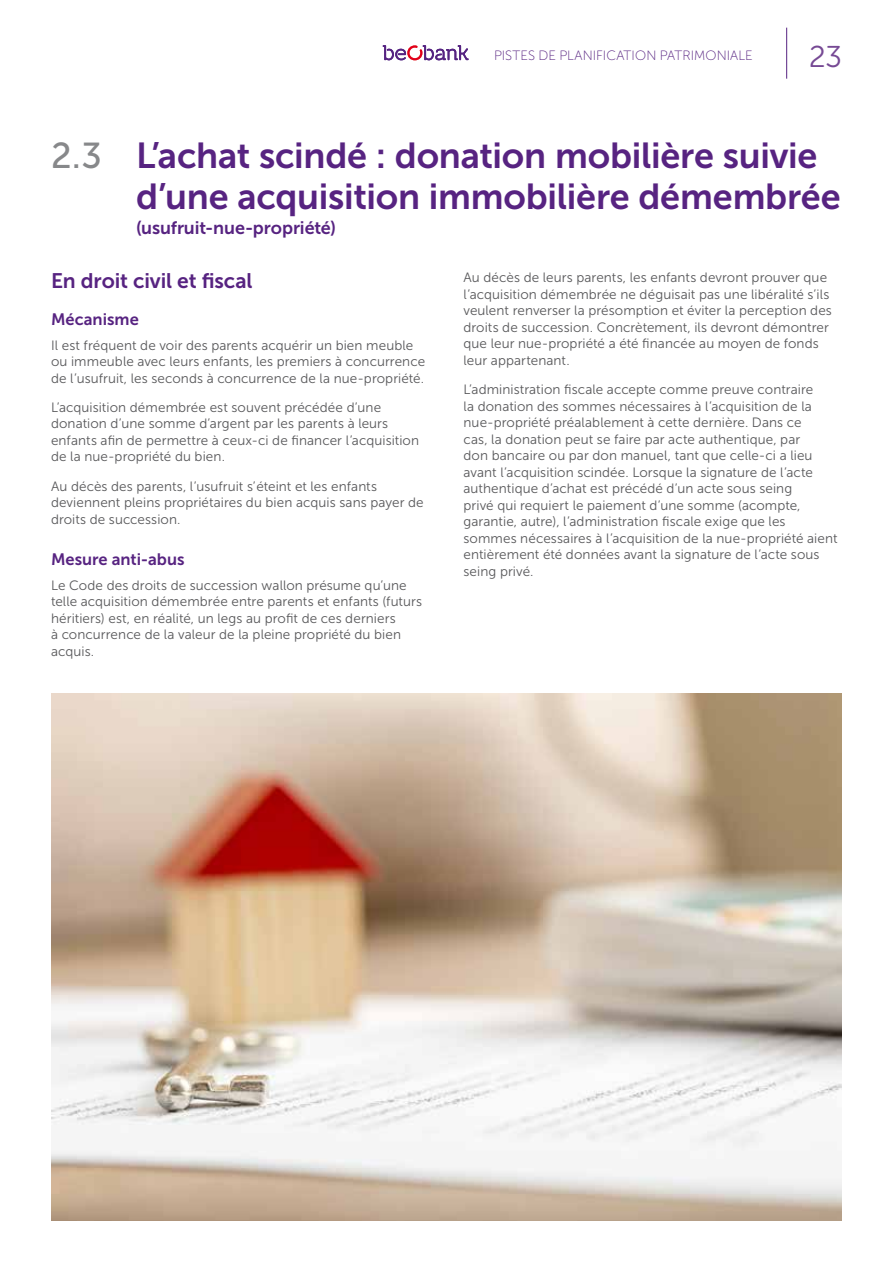
<style>
.page{position:relative;width:893px;height:1263px;background:#fff}
.page>*{position:absolute;margin:0;border:0;box-sizing:border-box;transform-origin:0 0}
.t1{font:36px/40.5px "Museo Sans 700";letter-spacing:-.005em;color:#572381}
.t2{font:30px "Museo Sans Rounded 300";color:#764994}
.t3{font:21px "Museo Sans 700";letter-spacing:-.005em;color:#572381}
.t4{font:18px "Museo Sans 700";letter-spacing:-.005em;color:#572381}
.t5{font:16.5px "Museo Sans 700";color:#572381}
.t6{font:13.5px/16.5px "Museo Sans 300";letter-spacing:.005em;color:#58585a}
.t7{font:13.5px "Museo Sans Rounded 100";letter-spacing:.01em;color:#572381}
.s1{font-family:"Museo Sans 500";color:#87888a}
</style>
<div class="page">
<hr style="left:786px;top:28px;width:1px;height:51px;background:#572381">
<svg style="left:383px;top:45px;width:86px;height:15px"></svg>
<img style="left:51px;top:693px;width:791px;height:527px">
<p class="t7" style="left:494px;top:49px;width:260px">PISTES DE PLANIFICATION PATRIMONIALE</p>
<h2 class="t2" style="left:809px;top:40px;width:34px">23</h2>
<h1 class="t1" style="left:136px;top:136px;width:706px;text-indent:-85px"><span class="s1">2.3</span> L’achat scindé : donation mobilière suivie d’une acquisition immobilière démembrée</h1>
<h3 class="t4" style="left:136px;top:218px;width:202px">(usufruit-nue-propriété)</h3>
<p class="t6" style="left:463px;top:269px;width:370px">Au décès de leurs parents, les enfants devront prouver que l’acquisition démembrée ne déguisait pas une libéralité s’ils veulent renverser la présomption et éviter la perception des droits de succession. Concrètement, ils devront démontrer que leur nue-propriété a été financée au moyen de fonds leur appartenant.</p>
<p class="t6" style="left:463px;top:381px;width:376px">L’administration fiscale accepte comme preuve contraire<br>la donation des sommes nécessaires à l’acquisition de la nue-propriété préalablement à cette dernière. Dans ce<br>cas, la donation peut se faire par acte authentique, par<br>don bancaire ou par don manuel, tant que celle-ci a lieu avant l’acquisition scindée. Lorsque la signature de l’acte authentique d’achat est précédé d’un acte sous seing<br>privé qui requiert le paiement d’une somme (acompte, garantie, autre), l’administration fiscale exige que les sommes nécessaires à l’acquisition de la nue-propriété aient entièrement été données avant la signature de l’acte sous seing privé.</p>
<h3 class="t3" style="left:51px;top:269px;width:203px">En droit civil et fiscal</h3>
<p class="t5" style="left:51px;top:310px;width:89px">Mécanisme</p>
<p class="t6" style="left:51px;top:337px;width:376px">Il est fréquent de voir des parents acquérir un bien meuble ou immeuble avec leurs enfants, les premiers à concurrence de l’usufruit, les seconds à concurrence de la nue-propriété.</p>
<p class="t6" style="left:51px;top:399px;width:370px">L’acquisition démembrée est souvent précédée d’une donation d’une somme d’argent par les parents à leurs enfants afin de permettre à ceux-ci de financer l’acquisition de la nue-propriété du bien.</p>
<p class="t6" style="left:51px;top:478px;width:374px">Au décès des parents, l’usufruit s’éteint et les enfants deviennent pleins propriétaires du bien acquis sans payer de droits de succession.</p>
<p class="t5" style="left:51px;top:550px;width:135px">Mesure anti-abus</p>
<p class="t6" style="left:51px;top:577px;width:373px">Le Code des droits de succession wallon présume qu’une telle acquisition démembrée entre parents et enfants (futurs héritiers) est, en réalité, un legs au profit de ces derniers<br>à concurrence de la valeur de la pleine propriété du bien acquis.</p>
</div>
